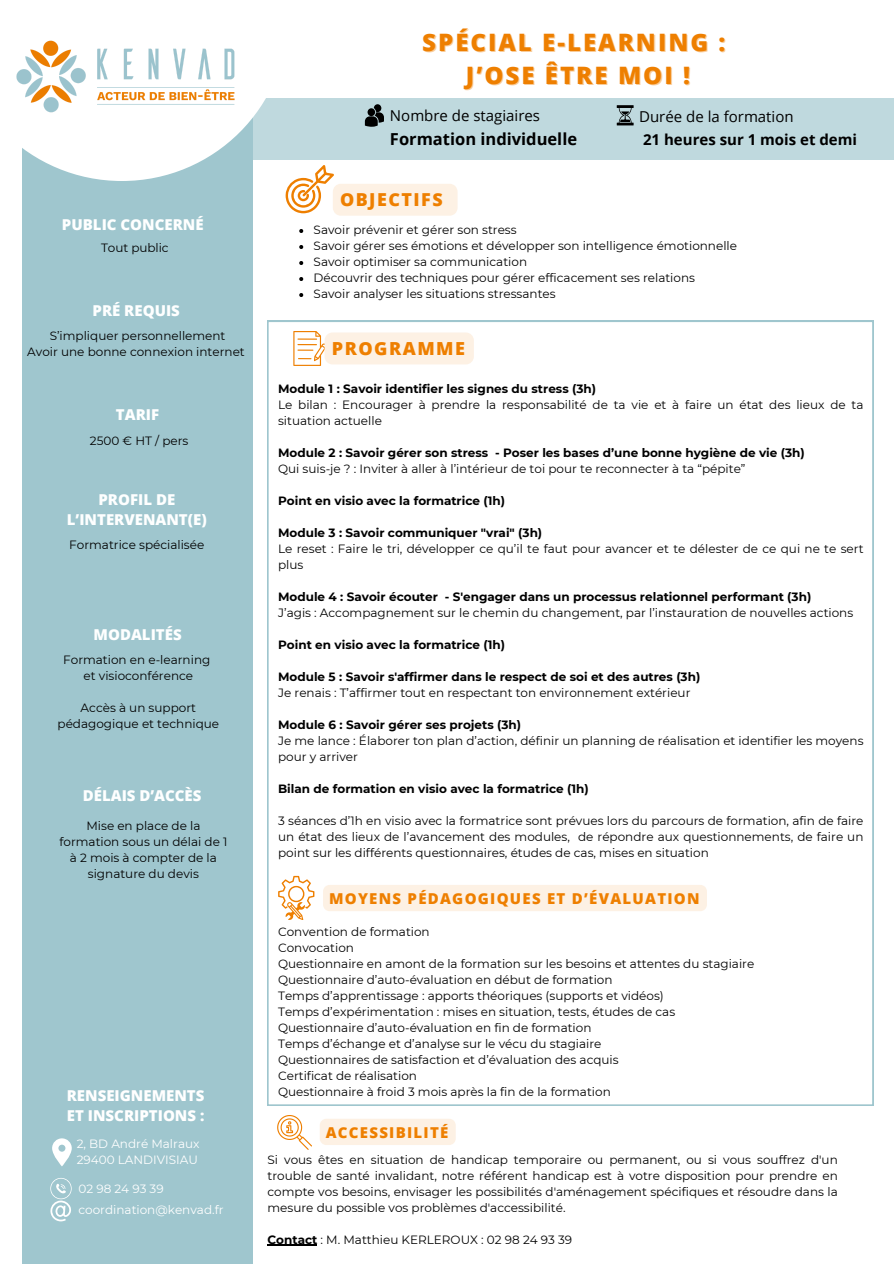
<style>
.page{position:relative;width:894px;height:1264px;background:#fff}
.page>*{position:absolute;margin:0;border:0;box-sizing:border-box;transform-origin:0 0}
.t1{font:800 24px "Open Sans";letter-spacing:.085em;color:#ee7f00}
.t2{font:800 18px "Open Sans";letter-spacing:.085em;color:#ee7f00}
.t3{font:800 17.85px "Open Sans";letter-spacing:.085em;color:#ee7f00}
.t4{font:700 16.5px "Open Sans";color:#000}
.t5{font:800 15px/20.2px "Open Sans";color:#feffff;text-align:center}
.t6{font:800 15px "Open Sans";letter-spacing:.085em;color:#ee7f00}
.t7{font:15px "Open Sans";color:#000}
.t8{font:800 15px/20.2px "Open Sans";color:#fff}
.t9{font:700 15px "Open Sans";color:#000}
.t10{font:12px/16px "Montserrat";color:#000}
.t11{font:700 12px "Montserrat";color:#000}
.t12{font:12px "Montserrat";color:#fff}
.s1{font-weight:700}
</style>
<div class="page">
<div style="left:106px;top:98px;width:787px;height:61px;background:#bfd9de"></div>
<div style="left:22px;top:0;width:231px;height:1263px;background:#9fc6ce"></div>
<svg style="left:616px;top:105px;width:17px;height:20px"></svg>
<svg style="left:365px;top:104px;width:19px;height:23px"></svg>
<svg style="left:267px;top:321px;width:606px;height:784px"></svg>
<svg style="left:22px;top:0;width:265px;height:181px;fill:#fff"></svg>
<img style="left:16px;top:28px;width:224px;height:96px">
<svg style="left:50px;top:1178px;width:22px;height:43px"></svg>
<svg style="left:52px;top:1138px;width:19px;height:28px"></svg>
<svg style="left:285px;top:165px;width:172px;height:51px"></svg>
<svg style="left:293px;top:331px;width:33px;height:35px"></svg>
<div style="left:324px;top:332px;width:149px;height:32px;background:#fdf1e4;border-radius:8px"></div>
<svg style="left:278px;top:875px;width:36px;height:44px"></svg>
<div style="left:323px;top:884px;width:383px;height:27px;background:#fdf1e4;border-radius:7px"></div>
<svg style="left:277px;top:1115px;width:35px;height:34px"></svg>
<div style="left:320px;top:1119px;width:135px;height:25px;background:#fdf1e4"></div>
<hr style="left:267px;top:1244px;width:50px;height:1px;background:#000">
<svg style="left:299px;top:229px;width:4px;height:4px"></svg>
<svg style="left:299px;top:245px;width:4px;height:4px"></svg>
<svg style="left:299px;top:261px;width:4px;height:4px"></svg>
<svg style="left:299px;top:277px;width:4px;height:4px"></svg>
<svg style="left:299px;top:293px;width:4px;height:4px"></svg>
<p class="t5" style="left:62px;top:214px;width:143px">PUBLIC CONCERNÉ</p>
<p class="t10" style="left:101px;top:240px;width:69px">Tout public</p>
<p class="t5" style="left:92px;top:300px;width:89px">PRÉ REQUIS</p>
<p class="t10" style="left:50px;top:328px;width:177px">S’impliquer personnellement</p>
<h1 class="t10" style="left:27px;top:344px;width:219px">Avoir une bonne connexion internet</h1>
<h3 class="t5" style="left:116px;top:404px;width:45px">TARIF</h3>
<h5 class="t10" style="left:90px;top:432px;width:100px">2500 € HT / pers</h5>
<h6 class="t5" style="left:67px;top:489px;width:141px">PROFIL DE<br>L’INTERVENANT(E)</h6>
<p class="t10" style="left:69px;top:537px;width:136px">Formatrice spécialisée</p>
<p class="t5" style="left:94px;top:623px;width:90px">MODALITÉS</p>
<h2 class="t10" style="left:63px;top:651px;width:149px">Formation en e-learning</h2>
<p class="t10" style="left:83px;top:667px;width:111px">et visioconférence</p>
<p class="t10" style="left:58px;top:699px;width:163px;text-align:center">Accès à un support pédagogique et technique</p>
<p class="t5" style="left:83px;top:785px;width:120px">DÉLAIS D’ACCÈS</p>
<h6 class="t10" style="left:59px;top:817px;width:169px;text-align:center">Mise en place de la formation sous un délai de 1 à 2 mois à compter de la signature du devis</h6>
<p class="t8" style="left:67px;top:1084px;width:139px">RENSEIGNEMENTS<br>ET INSCRIPTIONS :</p>
<p class="t12" style="left:77px;top:1136px;width:124px">2, BD André Malraux</p>
<p class="t12" style="left:77px;top:1152px;width:123px">29400 LANDIVISIAU</p>
<h2 class="t12" style="left:78px;top:1181px;width:87px">02 98 24 93 39</h2>
<p class="t12" style="left:78px;top:1202px;width:147px">coordination@kenvad.fr</p>
<p class="t1" style="left:422px;top:26px;width:304px">SPÉCIAL E-LEARNING :</p>
<p class="t1" style="left:466px;top:58px;width:225px">J’OSE ÊTRE MOI !</p>
<p class="t7" style="left:390px;top:105px;width:152px">Nombre de stagiaires</p>
<p class="t7" style="left:639px;top:106px;width:156px">Durée de la formation</p>
<h4 class="t4" style="left:390px;top:128px;width:188px">Formation individuelle</h4>
<p class="t9" style="left:643px;top:129px;width:215px">21 heures sur 1 mois et demi</p>
<h4 class="t3" style="left:340px;top:187px;width:104px">OBJECTIFS</h4>
<p class="t10" style="left:313px;top:222px;width:204px">Savoir prévenir et gérer son stress</p>
<p class="t10" style="left:313px;top:238px;width:425px">Savoir gérer ses émotions et développer son intelligence émotionnelle</p>
<p class="t10" style="left:313px;top:254px;width:215px">Savoir optimiser sa communication</p>
<p class="t10" style="left:313px;top:270px;width:383px">Découvrir des techniques pour gérer efficacement ses relations</p>
<p class="t10" style="left:313px;top:286px;width:243px">Savoir analyser les situations stressantes</p>
<p class="t2" style="left:332px;top:336px;width:135px">PROGRAMME</p>
<p class="t11" style="left:278px;top:381px;width:319px">Module 1 : Savoir identifier les signes du stress (3h)</p>
<p class="t10" style="left:278px;top:396px;width:586px">Le bilan : Encourager à prendre la responsabilité de ta vie et à faire un état des lieux de ta situation actuelle</p>
<p class="t11" style="left:278px;top:445px;width:528px">Module 2 : Savoir gérer son stress - Poser les bases d’une bonne hygiène de vie (3h)</p>
<p class="t10" style="left:278px;top:460px;width:469px">Qui suis-je ? : Inviter à aller à l’intérieur de toi pour te reconnecter à ta “pépite”</p>
<p class="t11" style="left:278px;top:493px;width:228px">Point en visio avec la formatrice (1h)</p>
<p class="t11" style="left:278px;top:525px;width:265px">Module 3 : Savoir communiquer "vrai" (3h)</p>
<p class="t10" style="left:278px;top:540px;width:586px">Le reset : Faire le tri, développer ce qu’il te faut pour avancer et te délester de ce qui ne te sert plus</p>
<p class="t11" style="left:278px;top:589px;width:534px">Module 4 : Savoir écouter - S'engager dans un processus relationnel performant (3h)</p>
<h4 class="t10" style="left:278px;top:604px;width:576px">J’agis : Accompagnement sur le chemin du changement, par l’instauration de nouvelles actions</h4>
<p class="t11" style="left:278px;top:637px;width:228px">Point en visio avec la formatrice (1h)</p>
<p class="t11" style="left:278px;top:669px;width:423px">Module 5 : Savoir s'affirmer dans le respect de soi et des autres (3h)</p>
<p class="t10" style="left:278px;top:684px;width:414px">Je renais : T’affirmer tout en respectant ton environnement extérieur</p>
<p class="t11" style="left:278px;top:717px;width:244px">Module 6 : Savoir gérer ses projets (3h)</p>
<p class="t10" style="left:278px;top:732px;width:586px">Je me lance : Élaborer ton plan d’action, définir un planning de réalisation et identifier les moyens pour y arriver</p>
<p class="t11" style="left:278px;top:781px;width:312px">Bilan de formation en visio avec la formatrice (1h)</p>
<p class="t10" style="left:278px;top:812px;width:586px;text-align:justify">3 séances d’1h en visio avec la formatrice sont prévues lors du parcours de formation, afin de faire un état des lieux de l’avancement des modules, de répondre aux questionnements, de faire un point sur les différents questionnaires, études de cas, mises en situation</p>
<p class="t6" style="left:329px;top:887px;width:372px">MOYENS PÉDAGOGIQUES ET D’ÉVALUATION</p>
<h4 class="t10" style="left:278px;top:923px;width:153px">Convention de formation</h4>
<p class="t10" style="left:278px;top:939px;width:77px">Convocation</p>
<h4 class="t10" style="left:278px;top:955px;width:477px">Questionnaire en amont de la formation sur les besoins et attentes du stagiaire</h4>
<h4 class="t10" style="left:278px;top:971px;width:336px">Questionnaire d’auto-évaluation en début de formation</h4>
<p class="t10" style="left:278px;top:987px;width:387px">Temps d’apprentissage : apports théoriques (supports et vidéos)</p>
<p class="t10" style="left:278px;top:1003px;width:398px">Temps d’expérimentation : mises en situation, tests, études de cas</p>
<p class="t10" style="left:278px;top:1019px;width:315px">Questionnaire d’auto-évaluation en fin de formation</p>
<h4 class="t10" style="left:278px;top:1035px;width:325px">Temps d’échange et d’analyse sur le vécu du stagiaire</h4>
<p class="t10" style="left:278px;top:1051px;width:342px">Questionnaires de satisfaction et d’évaluation des acquis</p>
<h4 class="t10" style="left:278px;top:1067px;width:140px">Certificat de réalisation</h4>
<p class="t10" style="left:278px;top:1083px;width:334px">Questionnaire à froid 3 mois après la fin de la formation</p>
<p class="t6" style="left:325px;top:1121px;width:124px">ACCESSIBILITÉ</p>
<p class="t10" style="left:267px;top:1151px;width:571px;text-align:justify">Si vous êtes en situation de handicap temporaire ou permanent, ou si vous souffrez d'un trouble de santé invalidant, notre référent handicap est à votre disposition pour prendre en compte vos besoins, envisager les possibilités d'aménagement spécifiques et résoudre dans la mesure du possible vos problèmes d'accessibilité.</p>
<p class="t10" style="left:267px;top:1231px;width:306px"><span class="s1">Contact</span> : M. Matthieu KERLEROUX : 02 98 24 93 39</p>
</div>
